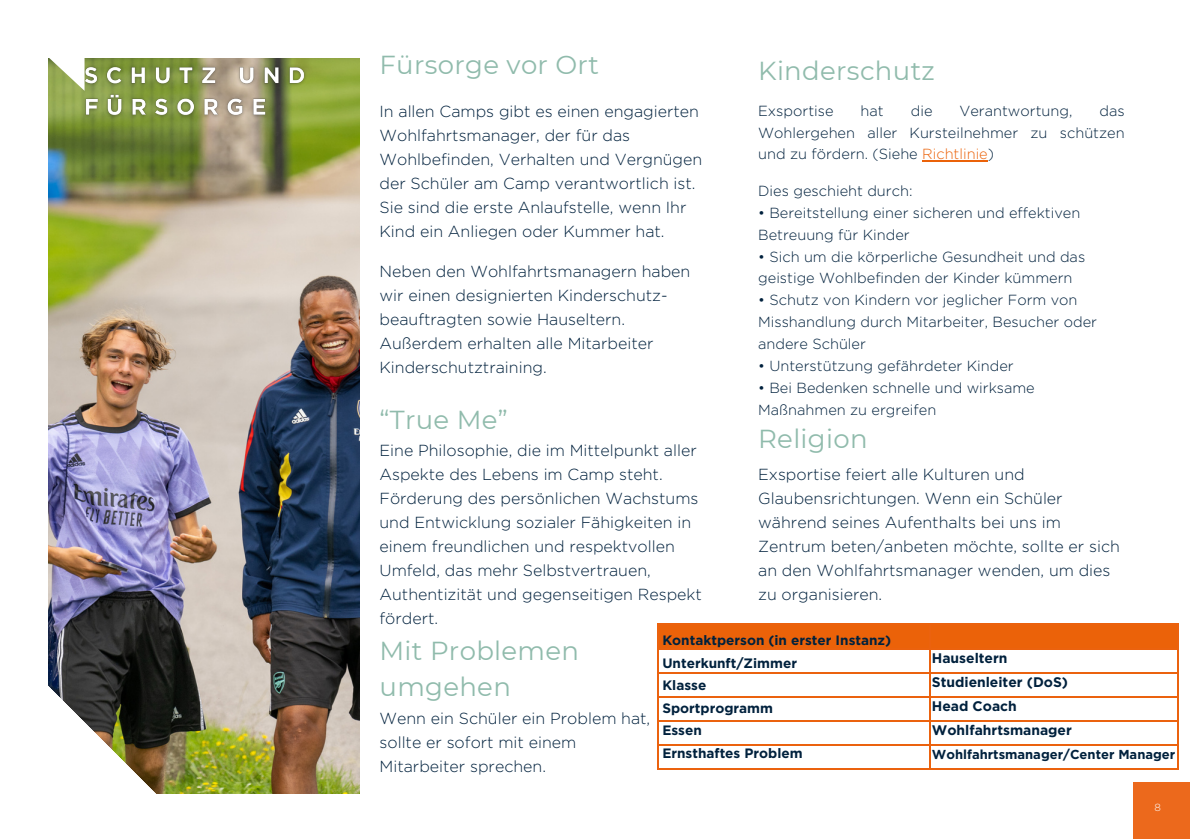
<style>
.page{position:relative;width:1190px;height:839px;background:#fff}
.page>*{position:absolute;margin:0;border:0;box-sizing:border-box;transform-origin:0 0}
.t1{font:26px "Montserrat";letter-spacing:.015em;color:#90bbac}
.t2{font:300 16px/24px "Gotham";color:#00213d}
.t3{font:300 14.6px/21.8px "Gotham";color:#00213d}
.t4{font:700 13.8px "Gotham";color:#00213d}
.t5{font:700 13.6px "Gotham";color:#00213d}
.t6{font:700 13px "Gotham";color:#00213d}
.t7{font:300 10.2px "Gotham";color:#fff}
.s1{color:#eb6209}
</style>
<div class="page">
<div style="left:1133px;top:782px;width:57px;height:56px;background:#ec691c"></div>
<hr style="left:922px;top:161px;width:66px;height:1px;background:#eb6209">
<hr style="left:657px;top:623px;width:273px;height:2px;background:#eb620e">
<hr style="left:930px;top:623px;width:249px;height:2px;background:#eb620e">
<svg style="left:657px;top:625px;width:522px;height:143px"></svg>
<hr style="left:657px;top:768px;width:273px;height:1px;background:#eb620e">
<hr style="left:930px;top:768px;width:249px;height:1px;background:#eb620e">
<img style="left:48px;top:58px;width:312px;height:735px">
<svg style="left:48px;top:622px;width:130px;height:172px"></svg>
<img style="left:78px;top:59px;width:236px;height:65px">
<svg style="left:48px;top:58px;width:37px;height:33px"></svg>
<p class="t1" style="left:379px;top:48px;width:221px">Fürsorge vor Ort</p>
<p class="t2" style="left:379px;top:99px;width:324px">In allen Camps gibt es einen engagierten<br>Wohlfahrtsmanager, der für das<br>Wohlbefinden, Verhalten und Vergnügen</p>
<p class="t2" style="left:379px;top:171px;width:318px">der Schüler am Camp verantwortlich ist.<br>Sie sind die erste Anlaufstelle, wenn Ihr<br>Kind ein Anliegen oder Kummer hat.</p>
<p class="t2" style="left:379px;top:259px;width:312px">Neben den Wohlfahrtsmanagern haben wir einen designierten Kinderschutz&shy;beauftragten sowie Hauseltern.<br>Außerdem erhalten alle Mitarbeiter Kinderschutztraining.</p>
<p class="t1" style="left:379px;top:403px;width:130px">“True Me”</p>
<p class="t2" style="left:379px;top:438px;width:324px">Eine Philosophie, die im Mittelpunkt aller Aspekte des Lebens im Camp steht.<br>Förderung des persönlichen Wachstums und Entwicklung sozialer Fähigkeiten in einem freundlichen und respektvollen Umfeld, das mehr Selbstvertrauen, Authentizität und gegenseitigen Respekt fördert.</p>
<p class="t1" style="left:758px;top:54px;width:178px">Kinderschutz</p>
<p class="t3" style="left:758px;top:99px;width:368px;text-align:justify;text-indent:341px">das Wohlergehen aller Kursteilnehmer zu schützen und zu fördern. (Siehe <span class="s1">Richtlinie</span>)</p>
<p class="t3" style="left:758px;top:180px;width:156px">Dies geschieht durch:</p>
<p class="t3" style="left:758px;top:202px;width:324px">• Bereitstellung einer sicheren und effektiven<br>Betreuung für Kinder</p>
<p class="t3" style="left:758px;top:245px;width:329px">• Sich um die körperliche Gesundheit und das geistige Wohlbefinden der Kinder kümmern</p>
<p class="t3" style="left:758px;top:289px;width:340px">• Schutz von Kindern vor jeglicher Form von<br>Misshandlung durch Mitarbeiter, Besucher oder andere Schüler</p>
<p class="t3" style="left:758px;top:355px;width:257px">• Unterstützung gefährdeter Kinder</p>
<p class="t3" style="left:758px;top:377px;width:278px">• Bei Bedenken schnelle und wirksame<br>Maßnahmen zu ergreifen</p>
<p class="t3" style="left:758px;top:99px;width:77px">Exsportise</p>
<p class="t3" style="left:861px;top:99px;width:25px">hat</p>
<p class="t3" style="left:911px;top:99px;width:23px">die</p>
<p class="t3" style="left:959px;top:99px;width:114px">Verantwortung,</p>
<p class="t1" style="left:758px;top:423px;width:111px">Religion</p>
<p class="t2" style="left:758px;top:462px;width:363px">Exsportise feiert alle Kulturen und Glaubensrichtungen. Wenn ein Schüler während seines Aufenthalts bei uns im Zentrum beten/anbeten möchte, sollte er sich an den Wohlfahrtsmanager wenden, um dies zu organisieren.</p>
<p class="t1" style="left:379px;top:635px;width:201px">Mit Problemen</p>
<p class="t1" style="left:379px;top:671px;width:133px">umgehen</p>
<p class="t2" style="left:379px;top:706px;width:272px">Wenn ein Schüler ein Problem hat, sollte er sofort mit einem<br>Mitarbeiter sprechen.</p>
<p class="t5" style="left:662px;top:631px;width:230px">Kontaktperson (in erster Instanz)</p>
<p class="t5" style="left:662px;top:654px;width:136px">Unterkunft/Zimmer</p>
<p class="t5" style="left:662px;top:677px;width:45px">Klasse</p>
<p class="t5" style="left:662px;top:699px;width:112px">Sportprogramm</p>
<p class="t5" style="left:662px;top:722px;width:41px">Essen</p>
<p class="t5" style="left:662px;top:744px;width:142px">Ernsthaftes Problem</p>
<p class="t4" style="left:932px;top:650px;width:77px">Hauseltern</p>
<p class="t4" style="left:932px;top:674px;width:138px">Studienleiter (DoS)</p>
<p class="t4" style="left:932px;top:697px;width:86px">Head Coach</p>
<p class="t4" style="left:932px;top:721px;width:141px">Wohlfahrtsmanager</p>
<p class="t6" style="left:932px;top:746px;width:245px">Wohlfahrtsmanager/Center Manager</p>
<p class="t7" style="left:1154px;top:800px;width:8px">8</p>
</div>
